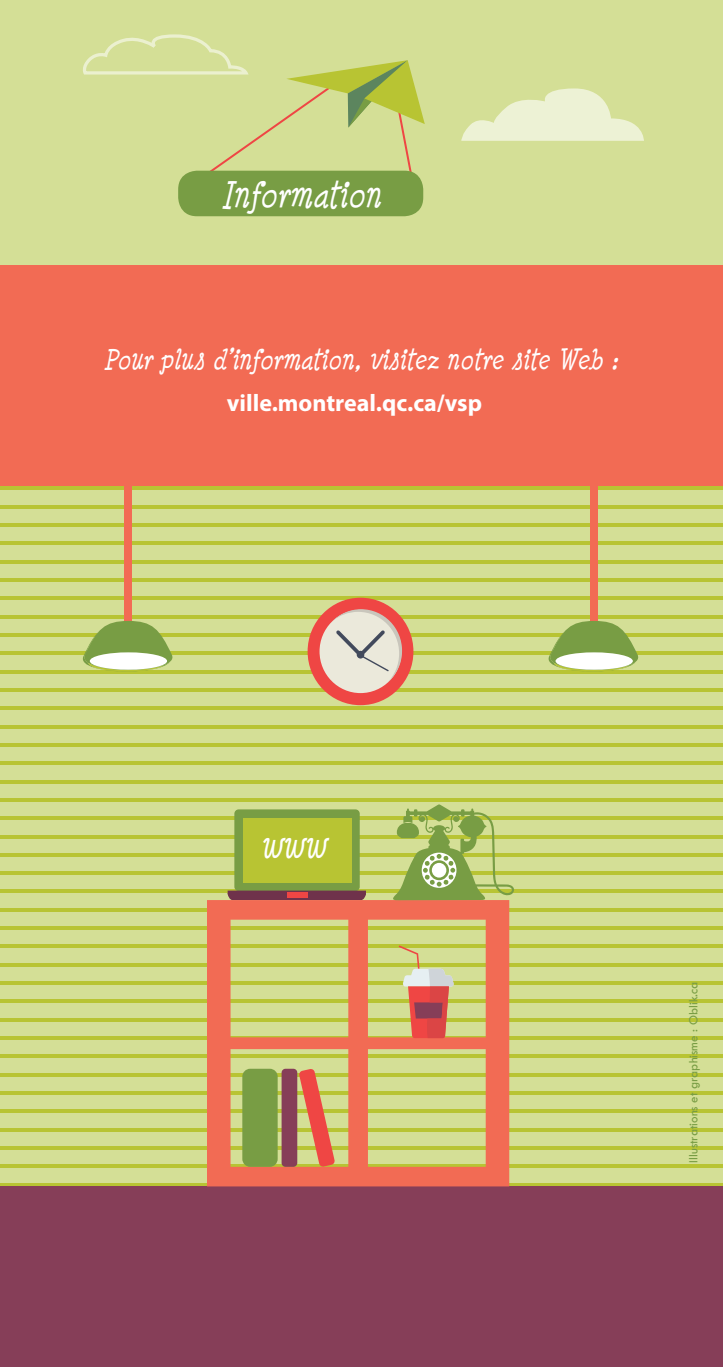
<style>
.page{position:relative;width:723px;height:1367px;background:#fff}
.page>*{position:absolute;margin:0;border:0;box-sizing:border-box;transform-origin:0 0}
.t1{font:italic 38.4px "Minya Nouvelle";letter-spacing:-.005em;color:#fff}
.t2{font:italic 38px "Minya Nouvelle";color:#fff}
.t3{font:italic 30px "Minya Nouvelle";letter-spacing:-.005em;color:#fff}
.t4{font:700 24px "Myriad Pro";color:#fff}
.t5{font:13px "Tw Cen";color:#789d44}
</style>
<div class="page">
<div style="left:0;top:487px;width:722px;height:703px;background:#d4df96"></div>
<div style="left:0;top:0;width:722px;height:289px;background:#d4df96"></div>
<div style="left:0;top:265px;width:722px;height:222px;background:#f26b54"></div>
<svg style="left:83px;top:34px;width:341px;height:150px"></svg>
<div style="left:178px;top:171px;width:245px;height:45px;background:#789d44;border-radius:19px"></div>
<svg style="left:461px;top:88px;width:182px;height:53px"></svg>
<hr style="left:0;top:487px;width:722px;height:3px;background:#b8c433">
<hr style="left:0;top:505px;width:722px;height:3px;background:#b8c433">
<hr style="left:0;top:523px;width:722px;height:4px;background:#b8c433">
<hr style="left:0;top:541px;width:722px;height:4px;background:#b8c433">
<hr style="left:0;top:560px;width:722px;height:3px;background:#b8c433">
<hr style="left:0;top:578px;width:722px;height:4px;background:#b8c433">
<hr style="left:0;top:596px;width:722px;height:4px;background:#b8c433">
<hr style="left:0;top:615px;width:722px;height:3px;background:#b8c433">
<hr style="left:0;top:633px;width:722px;height:4px;background:#b8c433">
<hr style="left:0;top:651px;width:722px;height:4px;background:#b8c433">
<hr style="left:0;top:670px;width:722px;height:3px;background:#b8c433">
<hr style="left:0;top:688px;width:722px;height:4px;background:#b8c433">
<hr style="left:0;top:706px;width:722px;height:4px;background:#b8c433">
<hr style="left:0;top:725px;width:722px;height:3px;background:#b8c433">
<hr style="left:0;top:743px;width:722px;height:4px;background:#b8c433">
<hr style="left:0;top:761px;width:722px;height:4px;background:#b8c433">
<hr style="left:0;top:780px;width:722px;height:3px;background:#b8c433">
<hr style="left:0;top:798px;width:722px;height:4px;background:#b8c433">
<hr style="left:0;top:816px;width:722px;height:4px;background:#b8c433">
<svg style="left:0;top:834px;width:722px;height:4px;fill:#b8c433"></svg>
<hr style="left:0;top:853px;width:722px;height:3px;background:#b8c433">
<hr style="left:0;top:871px;width:722px;height:4px;background:#b8c433">
<hr style="left:0;top:889px;width:722px;height:4px;background:#b8c433">
<hr style="left:0;top:908px;width:722px;height:3px;background:#b8c433">
<hr style="left:0;top:926px;width:722px;height:4px;background:#b8c433">
<hr style="left:0;top:944px;width:722px;height:4px;background:#b8c433">
<hr style="left:0;top:963px;width:722px;height:3px;background:#b8c433">
<hr style="left:0;top:981px;width:722px;height:4px;background:#b8c433">
<hr style="left:0;top:999px;width:722px;height:4px;background:#b8c433">
<hr style="left:0;top:1018px;width:722px;height:3px;background:#b8c433">
<hr style="left:0;top:1036px;width:722px;height:4px;background:#b8c433">
<hr style="left:0;top:1054px;width:722px;height:4px;background:#b8c433">
<hr style="left:0;top:1073px;width:722px;height:3px;background:#b8c433">
<hr style="left:0;top:1091px;width:722px;height:4px;background:#b8c433">
<hr style="left:0;top:1109px;width:722px;height:4px;background:#b8c433">
<hr style="left:0;top:1128px;width:722px;height:3px;background:#b8c433">
<hr style="left:0;top:1146px;width:722px;height:4px;background:#b8c433">
<hr style="left:0;top:1164px;width:722px;height:4px;background:#b8c433">
<svg style="left:0;top:1182px;width:722px;height:4px;fill:#b8c433"></svg>
<div style="left:124px;top:290px;width:8px;height:332px;background:#f26b54"></div>
<svg style="left:75px;top:621px;width:106px;height:53px"></svg>
<div style="left:590px;top:290px;width:7px;height:332px;background:#f26b54"></div>
<svg style="left:541px;top:621px;width:106px;height:53px"></svg>
<div style="left:0;top:1186px;width:722px;height:181px;background:#863e58"></div>
<div style="left:234px;top:809px;width:125px;height:82px;background:#789d44;border-radius:4px"></div>
<svg style="left:239px;top:814px;width:115px;height:72px"></svg>
<div style="left:243px;top:818px;width:108px;height:64px;background:#b8c433"></div>
<svg style="left:227px;top:890px;width:139px;height:10px"></svg>
<div style="left:287px;top:892px;width:20px;height:6px;background:#ef4644"></div>
<svg style="left:207px;top:900px;width:302px;height:286px"></svg>
<div style="left:242px;top:1068px;width:35px;height:99px;background:#789d44;border-radius:8px"></div>
<div style="left:281px;top:1068px;width:16px;height:99px;background:#863e58;border-radius:4px"></div>
<svg style="left:299px;top:1068px;width:36px;height:99px"></svg>
<svg style="left:389px;top:804px;width:125px;height:97px"></svg>
<div style="left:307px;top:598px;width:106px;height:107px;background:#ef4644;border-radius:50%"></div>
<div style="left:319px;top:610px;width:82px;height:83px;background:#ebe9db;border-radius:50%"></div>
<svg style="left:332px;top:609px;width:70px;height:74px"></svg>
<svg style="left:398px;top:945px;width:56px;height:94px"></svg>
<p class="t1" style="left:220px;top:172px;width:162px">Information</p>
<p class="t3" style="left:103px;top:342px;width:516px">Pour plus d’information, visitez notre site Web :</p>
<p class="t4" style="left:227px;top:387px;width:256px">ville.montreal.qc.ca/vsp</p>
<p class="t2" style="left:261px;top:823px;width:66px">www</p>
<p class="t5" style="left:685px;top:1162px;width:182px;rotate:-90deg">Illustrations et graphisme : Oblik.ca</p>
</div>
